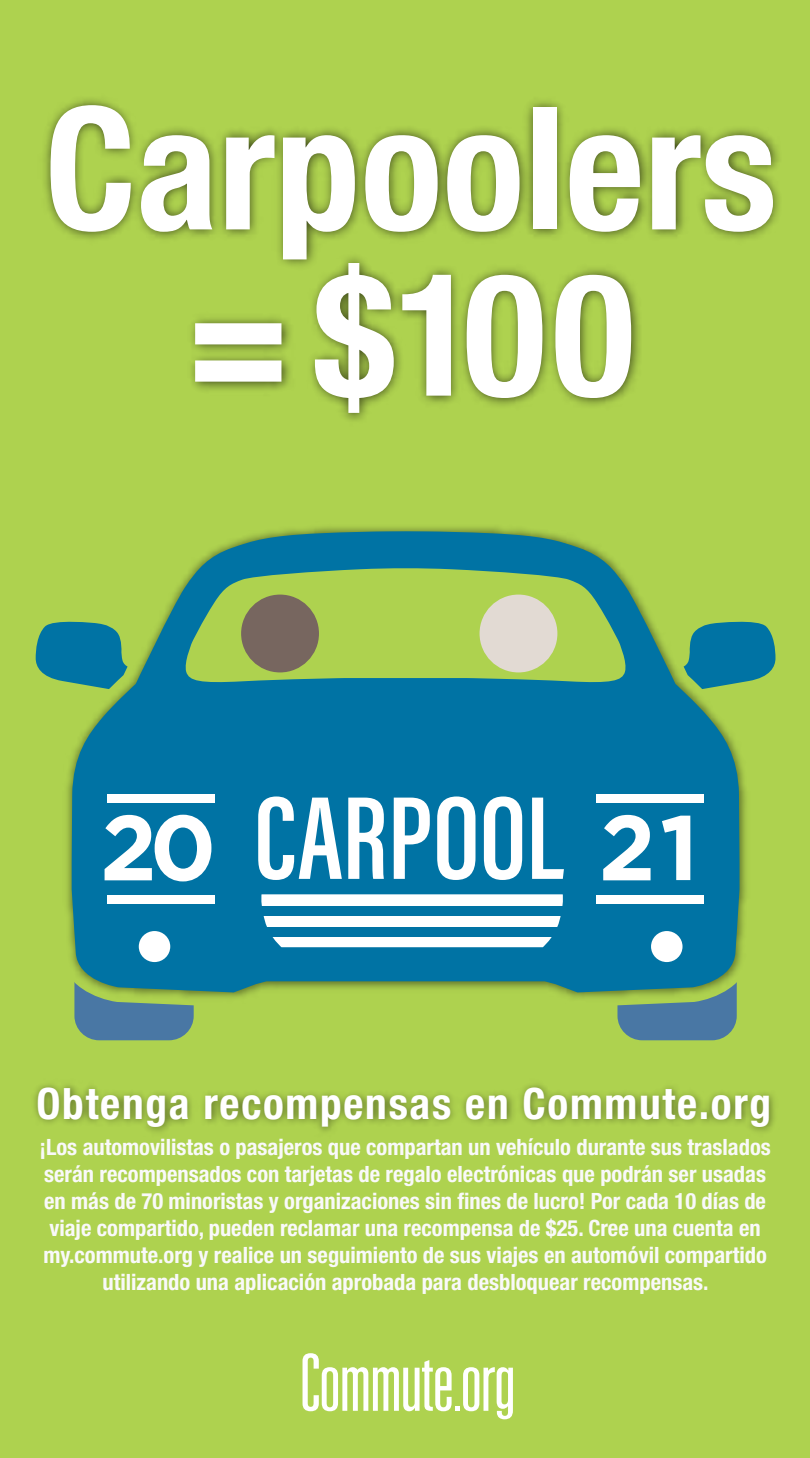
<style>
.page{position:relative;width:810px;height:1458px;background:#aed24f}
.page>*{position:absolute;margin:0;border:0;box-sizing:border-box;transform-origin:0 0}
.t1{font:700 condensed 170.78px/166.3px "Helvetica Neue LT Std";color:#fff;text-align:center}
.t2{font:600 121.73px "Acumin Pro Extra Cond";letter-spacing:.005em;color:#fff}
.t3{font:700 condensed 43.2px "Helvetica Neue LT Std";letter-spacing:.04em;color:#fff}
.t4{font:700 condensed 22.5px/27px "Helvetica Neue LT Std";color:#f9f9f9;text-align:center}
.s1{font-family:"Gotham";font-weight:700;font-size:91.35px}
</style>
<div class="page">
<img style="left:34px;top:1084px;width:741px;height:48px">
<svg style="left:36px;top:622px;width:21px;height:58px"></svg>
<svg style="left:754px;top:622px;width:21px;height:58px"></svg>
<div style="left:74px;top:915px;width:120px;height:125px;background:#4977a4;border-radius:25px"></div>
<div style="left:617px;top:915px;width:120px;height:125px;background:#4977a4;border-radius:25px"></div>
<img style="left:62px;top:621px;width:689px;height:384px">
<svg style="left:72px;top:532px;width:668px;height:460px;background:#1c8195"></svg>
<svg style="left:260px;top:894px;width:304px;height:53px;background:#f0f6f9"></svg>
<div style="left:651px;top:931px;width:32px;height:31px;background:#fff;border-radius:50%"></div>
<div style="left:139px;top:931px;width:31px;height:31px;background:#fff;border-radius:50%"></div>
<svg style="left:183px;top:568px;width:445px;height:116px"></svg>
<div style="left:244px;top:906px;width:326px;height:10px;background:#0073a4"></div>
<div style="left:244px;top:927px;width:326px;height:10px;background:#0073a4"></div>
<svg style="left:105px;top:815px;width:106px;height:66px;background:#8cbfd6"></svg>
<svg style="left:603px;top:815px;width:48px;height:65px;background:#8ec1d6"></svg>
<div style="left:108px;top:794px;width:107px;height:8px;background:#fff"></div>
<div style="left:108px;top:896px;width:107px;height:8px;background:#fff"></div>
<div style="left:597px;top:794px;width:107px;height:8px;background:#fff"></div>
<div style="left:597px;top:896px;width:107px;height:8px;background:#fff"></div>
<div style="left:241px;top:595px;width:78px;height:77px;background:#77665f;border-radius:50%"></div>
<div style="left:480px;top:595px;width:77px;height:77px;background:#e2dad3;border-radius:50%"></div>
<svg style="left:303px;top:1353px;width:210px;height:66px"></svg>
<img style="left:44px;top:99px;width:735px;height:433px">
<h1 class="t1" style="left:45px;top:83px;width:734px">Carpoolers =$100</h1>
<h2 class="t2" style="left:254px;top:764px;width:446px">CARPOOL <span class="s1">1</span></h2>
<h3 class="t3" style="left:37px;top:1077px;width:736px">Obtenga recompensas en Commute.org</h3>
<p class="t4" style="left:39px;top:1134px;width:733px">¡Los automovilistas o pasajeros que compartan un vehículo durante sus traslados serán recompensados con tarjetas de regalo electrónicas que podrán ser usadas en más de 70 minoristas y organizaciones sin fines de lucro! Por cada 10 días de viaje compartido, pueden reclamar una recompensa de $25. Cree una cuenta en my.commute.org y realice un seguimiento de sus viajes en automóvil compartido utilizando una aplicación aprobada para desbloquear recompensas.</p>
</div>
